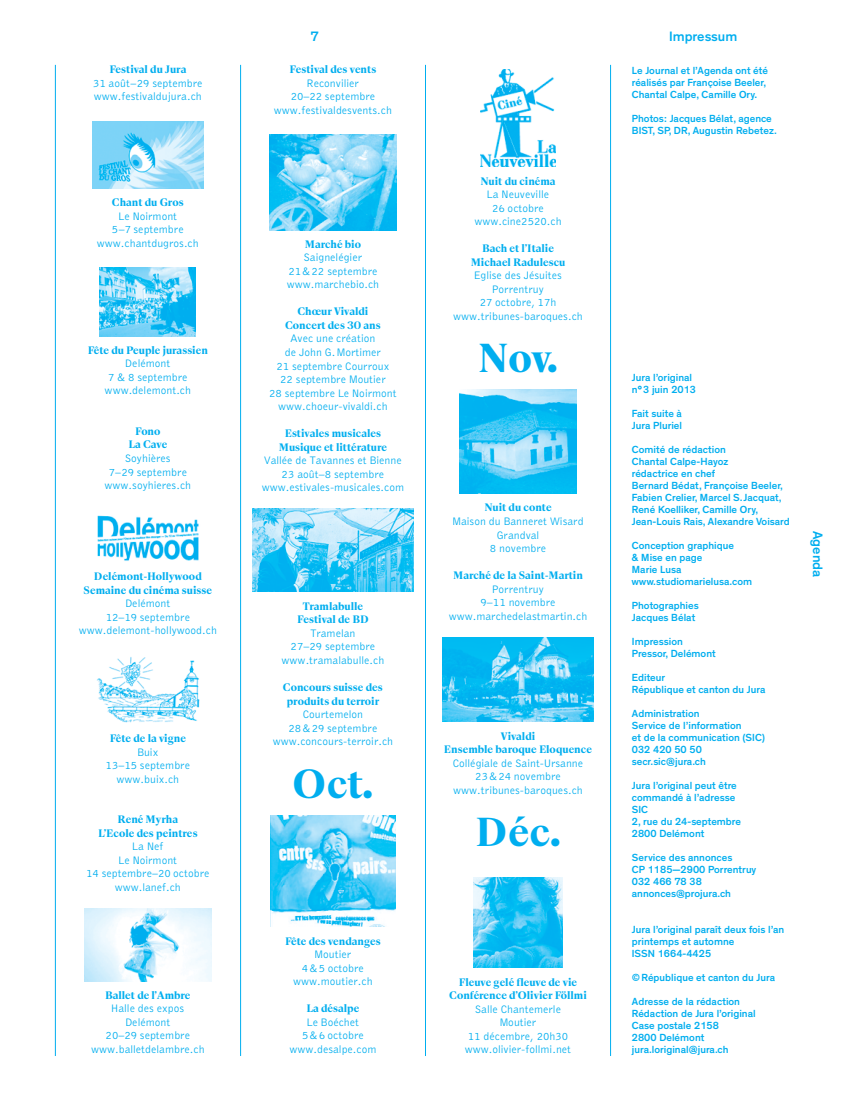
<style>
.page{position:relative;width:851px;height:1106px;background:#fff}
.page>*{position:absolute;margin:0;border:0;box-sizing:border-box;transform-origin:0 0}
.t1{font:700 42px "Suisse Text";letter-spacing:.01em;color:#00aeef}
.t2{font:500 13.8px "Theinhardt";color:#00aeef}
.t3{font:300 11.25px/13.5px "New Bell";color:#00aeef;text-align:center}
.t4{font:700 11.25px/13.5px "Suisse Text";color:#00aeef;text-align:center}
.t5{font:500 10.5px/12px "Theinhardt";color:#00aeef}
</style>
<div class="page">
<hr style="left:55px;top:65px;width:1px;height:991px;background:#00aeef">
<hr style="left:240px;top:65px;width:1px;height:991px;background:#00aeef">
<hr style="left:425px;top:65px;width:1px;height:991px;background:#00aeef">
<hr style="left:610px;top:65px;width:1px;height:991px;background:#00aeef">
<img style="left:92px;top:121px;width:111px;height:67px">
<img style="left:100px;top:268px;width:96px;height:68px">
<img style="left:97px;top:515px;width:102px;height:46px">
<img style="left:97px;top:657px;width:103px;height:66px">
<img style="left:84px;top:908px;width:127px;height:73px">
<img style="left:269px;top:135px;width:127px;height:95px">
<img style="left:253px;top:508px;width:160px;height:84px">
<img style="left:270px;top:815px;width:125px;height:111px">
<img style="left:480px;top:69px;width:75px;height:98px">
<img style="left:460px;top:390px;width:116px;height:103px">
<img style="left:442px;top:637px;width:151px;height:84px">
<img style="left:473px;top:877px;width:89px;height:90px">
<p class="t4" style="left:109px;top:64px;width:78px">Festival du Jura</p>
<p class="t3" style="left:93px;top:77px;width:111px;text-align:left">31 août–29 septembre www.festivaldujura.ch</p>
<p class="t4" style="left:112px;top:197px;width:73px">Chant du Gros</p>
<p class="t3" style="left:97px;top:210px;width:103px">Le Noirmont<br>5–7 septembre www.chantdugros.ch</p>
<p class="t4" style="left:88px;top:345px;width:122px">Fête du Peuple jurassien</p>
<p class="t3" style="left:105px;top:357px;width:88px">Delémont<br>7 &amp; 8 septembre www.delemont.ch</p>
<p class="t4" style="left:128px;top:426px;width:40px">Fono<br>La Cave</p>
<p class="t3" style="left:105px;top:452px;width:88px">Soyhières<br>7–29 septembre www.soyhieres.ch</p>
<p class="t4" style="left:84px;top:571px;width:130px">Delémont-Hollywood<br>Semaine du cinéma suisse</p>
<p class="t3" style="left:79px;top:597px;width:140px">Delémont<br>12–19 septembre www.delemont-hollywood.ch</p>
<p class="t4" style="left:110px;top:733px;width:78px">Fête de la vigne</p>
<p class="t3" style="left:106px;top:745px;width:86px">Buix<br>13–15 septembre www.buix.ch</p>
<p class="t4" style="left:98px;top:814px;width:101px">René Myrha<br>L’Ecole des peintres</p>
<p class="t3" style="left:86px;top:840px;width:125px">La Nef<br>Le Noirmont<br>14 septembre–20 octobre www.lanef.ch</p>
<p class="t4" style="left:105px;top:989px;width:87px">Ballet de l’Ambre</p>
<p class="t3" style="left:91px;top:1002px;width:115px">Halle des expos<br>Delémont<br>20–29 septembre www.balletdelambre.ch</p>
<p class="t2" style="left:310px;top:31px;width:10px">7</p>
<p class="t4" style="left:289px;top:64px;width:88px">Festival des vents</p>
<p class="t3" style="left:274px;top:77px;width:119px">Reconvilier<br>20–22 septembre www.festivaldesvents.ch</p>
<p class="t4" style="left:305px;top:239px;width:58px">Marché bio</p>
<p class="t3" style="left:286px;top:251px;width:94px">Saignelégier<br>21 &amp; 22 septembre www.marchebio.ch</p>
<p class="t4" style="left:285px;top:306px;width:97px">Chœur Vivaldi<br>Concert des 30 ans</p>
<p class="t3" style="left:269px;top:332px;width:129px">Avec une création<br>de John G. Mortimer<br>21 septembre Courroux<br>22 septembre Moutier<br>28 septembre Le Noirmont www.choeur-vivaldi.ch</p>
<p class="t4" style="left:279px;top:428px;width:110px">Estivales musicales<br>Musique et littérature</p>
<p class="t3" style="left:262px;top:454px;width:144px">Vallée de Tavannes et Bienne<br>23 août–8 septembre www.estivales-musicales.com</p>
<p class="t4" style="left:297px;top:600px;width:73px">Tramlabulle<br>Festival de BD</p>
<p class="t3" style="left:281px;top:627px;width:104px">Tramelan<br>27–29 septembre www.tramalabulle.ch</p>
<p class="t4" style="left:283px;top:681px;width:101px">Concours suisse des produits du terroir</p>
<p class="t3" style="left:273px;top:708px;width:122px">Courtemelon<br>28 &amp; 29 septembre www.concours-terroir.ch</p>
<h1 class="t1" style="left:292px;top:767px;width:83px">Oct.</h1>
<p class="t4" style="left:285px;top:935px;width:97px">Fête des vendanges</p>
<p class="t3" style="left:293px;top:948px;width:81px">Moutier<br>4 &amp; 5 octobre www.moutier.ch</p>
<p class="t4" style="left:306px;top:1003px;width:55px">La désalpe</p>
<p class="t3" style="left:289px;top:1015px;width:89px">Le Boéchet<br>5 &amp; 6 octobre www.desalpe.com</p>
<p class="t4" style="left:480px;top:175px;width:77px">Nuit du cinéma</p>
<p class="t3" style="left:474px;top:188px;width:89px">La Neuveville<br>26 octobre www.cine2520.ch</p>
<p class="t4" style="left:470px;top:243px;width:96px">Bach et l’Italie<br>Michael Radulescu</p>
<p class="t3" style="left:453px;top:269px;width:131px">Eglise des Jésuites<br>Porrentruy<br>27 octobre, 17h www.tribunes-baroques.ch</p>
<h1 class="t1" style="left:478px;top:342px;width:82px">Nov.</h1>
<p class="t4" style="left:484px;top:502px;width:69px">Nuit du conte</p>
<p class="t3" style="left:452px;top:515px;width:133px">Maison du Banneret Wisard<br>Grandval<br>8 novembre</p>
<p class="t4" style="left:453px;top:570px;width:131px">Marché de la Saint-Martin</p>
<p class="t3" style="left:448px;top:582px;width:140px">Porrentruy<br>9–11 novembre www.marchedelastmartin.ch</p>
<p class="t4" style="left:444px;top:730px;width:150px">Vivaldi<br>Ensemble baroque Eloquence</p>
<p class="t3" style="left:453px;top:756px;width:132px">Collégiale de Saint-Ursanne<br>23 &amp; 24 novembre www.tribunes-baroques.ch</p>
<h1 class="t1" style="left:475px;top:816px;width:87px">Déc.</h1>
<p class="t4" style="left:449px;top:976px;width:139px">Fleuve gelé fleuve de vie<br>Conférence d’Olivier Föllmi</p>
<p class="t3" style="left:465px;top:1002px;width:108px">Salle Chantemerle<br>Moutier<br>11 décembre, 20h30 www.olivier-follmi.net</p>
<p class="t2" style="left:669px;top:31px;width:70px">Impressum</p>
<p class="t5" style="left:631px;top:66px;width:137px">Le Journal et l’Agenda ont été réalisés par Françoise Beeler,<br>Chantal Calpe, Camille Ory.</p>
<p class="t5" style="left:631px;top:114px;width:146px">Photos: Jacques Bélat, agence<br>BIST, SP, DR, Augustin Rebetez.</p>
<p class="t5" style="left:631px;top:372px;width:66px">Jura l’original n° 3 juin 2013</p>
<p class="t5" style="left:631px;top:408px;width:52px">Fait suite à<br>Jura Pluriel</p>
<p class="t5" style="left:631px;top:444px;width:159px">Comité de rédaction<br>Chantal Calpe-Hayoz<br>rédactrice en chef<br>Bernard Bédat, Françoise Beeler,<br>Fabien Crelier, Marcel S. Jacquat,<br>René Koelliker, Camille Ory,<br>Jean-Louis Rais, Alexandre Voisard</p>
<p class="t5" style="left:631px;top:540px;width:122px">Conception graphique<br>&amp; Mise en page<br>Marie Lusa www.studiomarielusa.com</p>
<p class="t5" style="left:631px;top:600px;width:68px">Photographies<br>Jacques Bélat</p>
<p class="t5" style="left:631px;top:636px;width:85px">Impression<br>Pressor, Delémont</p>
<p class="t5" style="left:631px;top:672px;width:135px">Editeur<br>République et canton du Jura</p>
<p class="t5" style="left:631px;top:708px;width:135px">Administration<br>Service de l’information<br>et de la communication (SIC)<br>032 420 50 50 secr.sic@jura.ch</p>
<p class="t5" style="left:631px;top:780px;width:111px">Jura l’original peut être commandé à l’adresse<br>SIC<br>2, rue du 24-septembre<br>2800 Delémont</p>
<p class="t5" style="left:631px;top:852px;width:126px">Service des annonces<br>CP 1185—2900 Porrentruy<br>032 466 78 38 annonces@projura.ch</p>
<p class="t5" style="left:631px;top:924px;width:154px">Jura l’original paraît deux fois l’an printemps et automne<br>ISSN 1664-4425</p>
<p class="t5" style="left:631px;top:972px;width:145px">© République et canton du Jura</p>
<p class="t5" style="left:631px;top:996px;width:125px">Adresse de la rédaction<br>Rédaction de Jura l’original<br>Case postale 2158<br>2800 Delémont jura.loriginal@jura.ch</p>
<p class="t2" style="left:822px;top:531px;width:48px;rotate:90deg">Agenda</p>
</div>
